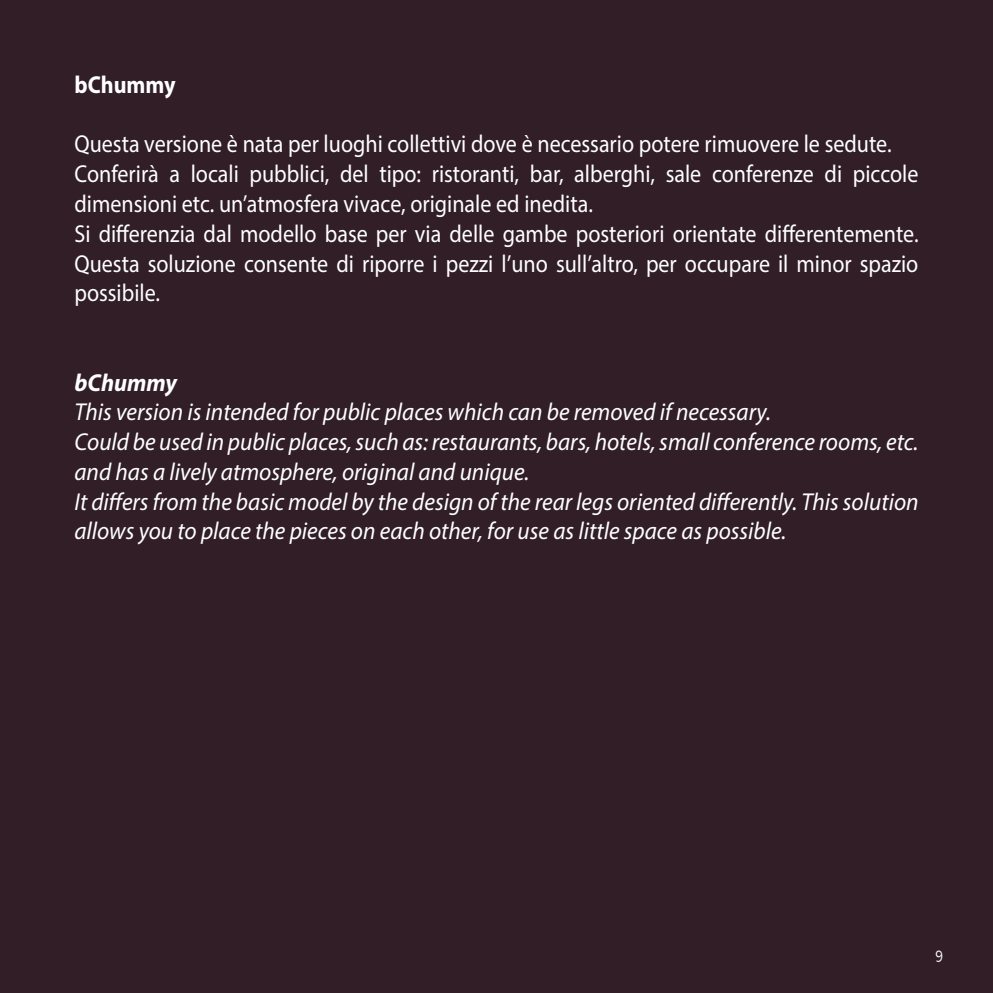
<style>
.page{position:relative;width:993px;height:993px;background:#fff}
.page>*{position:absolute;margin:0;border:0;box-sizing:border-box;transform-origin:0 0}
.t1{font:24.5px/29.8px "Myriad Pro";color:#fff;scale:.9 1}
.t2{font:italic 24.5px/29.8px "Myriad Pro";color:#fff;scale:.95 1}
.t3{font:700 24.5px "Myriad Pro";color:#fff;scale:.9 1}
.t4{font:italic 700 24.5px "Myriad Pro";color:#fff;scale:.95 1}
.t5{font:300 condensed 17.5px "Abadi";color:#fff}
</style>
<div class="page">
<div style="left:0;top:0;width:992px;height:992px;background:#311e26"></div>
<p class="t3" style="left:74px;top:69px;width:114px">bChummy</p>
<p class="t1" style="left:74px;top:129px;width:939px">Questa versione è nata per luoghi collettivi dove è necessario potere rimuovere le sedute.<br>Conferirà a locali pubblici, del tipo: ristoranti, bar, alberghi, sale conferenze di piccole dimensioni etc. un’atmosfera vivace, originale ed inedita.<br>Si differenzia dal modello base per via delle gambe posteriori orientate differentemente.<br>Questa soluzione consente di riporre i pezzi l’uno sull’altro, per occupare il minor spazio possibile.</p>
<p class="t4" style="left:74px;top:366px;width:109px">bChummy</p>
<p class="t2" style="left:74px;top:397px;width:889px">This version is intended for public places which can be removed if necessary.<br>Could be used in public places, such as: restaurants, bars, hotels, small conference rooms, etc. and has a lively atmosphere, original and unique.<br>It differs from the basic model by the design of the rear legs oriented differently. This solution allows you to place the pieces on each other, for use as little space as possible.</p>
<p class="t5" style="left:934px;top:945px;width:10px">9</p>
</div>
